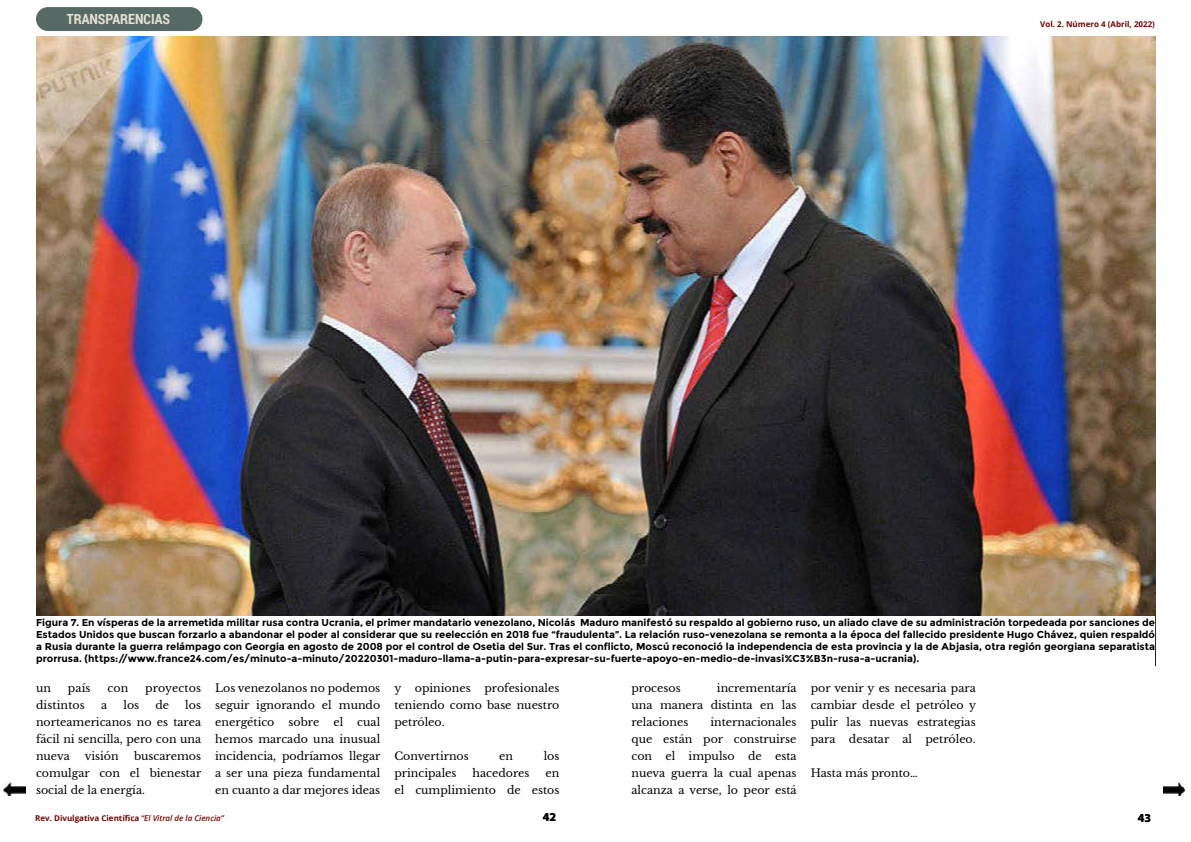
<style>
.page{position:relative;width:1191px;height:842px;background:#fff}
.page>*{position:absolute;margin:0;border:0;box-sizing:border-box;transform-origin:0 0}
.t1{font:700 14px "Roboto Condensed";color:#e5e1d1}
.t2{font:700 12px "Myriad Pro";color:#000}
.t3{font:11px/17px "Libre Baskerville";color:#000;text-align:justify}
.t4{font:700 10px/12px "Montserrat";color:#000;text-align:justify}
.t5{font:700 8px "Open Sans";color:#700404}
.s1{font-weight:600;font-style:italic}
</style>
<div class="page">
<div style="left:37px;top:8px;width:164px;height:22px;background:#566965;border-radius:11px"></div>
<div style="left:36px;top:7px;width:166px;height:24px;border:2px solid #566965;border-radius:11px"></div>
<img style="left:36px;top:36px;width:1119px;height:580px">
<img style="left:1163px;top:782px;width:21px;height:14px">
<img style="left:4px;top:782px;width:21px;height:14px">
<h1 class="t1" style="left:67px;top:11px;width:105px">TRANSPARENCIAS</h1>
<p class="t5" style="left:1040px;top:21px;width:116px">Vol. 2. Número 4 (Abril, 2022)</p>
<p class="t4" style="left:36px;top:616px;width:1120px">Figura 7. En vísperas de la arremetida militar rusa contra Ucrania, el primer mandatario venezolano, Nicolás Maduro manifestó su respaldo al gobierno ruso, un aliado clave de su administración torpedeada por sanciones de Estados Unidos que buscan forzarlo a abandonar el poder al considerar que su reelección en 2018 fue “fraudulenta”. La relación ruso-venezolana se remonta a la época del fallecido presidente Hugo Chávez, quien respaldó a Rusia durante la guerra relámpago con Georgia en agosto de 2008 por el control de Osetia del Sur. Tras el conflicto, Moscú reconoció la independencia de esta provincia y la de Abjasia, otra región georgiana separatista prorrusa. (https://www.france24.com/es/minuto-a-minuto/20220301-maduro-llama-a-putin-para-expresar-su-fuerte-apoyo-en-medio-de-invasi%C3%B3n-rusa-a-ucrania).</p>
<p class="t3" style="left:36px;top:680px;width:17px">un</p>
<p class="t3" style="left:68px;top:680px;width:24px">país</p>
<p class="t3" style="left:107px;top:680px;width:22px">con</p>
<p class="t3" style="left:145px;top:680px;width:57px">proyectos</p>
<p class="t3" style="left:36px;top:697px;width:50px">distintos</p>
<p class="t3" style="left:101px;top:697px;width:8px">a</p>
<p class="t3" style="left:123px;top:697px;width:17px">los</p>
<p class="t3" style="left:155px;top:697px;width:15px">de</p>
<p class="t3" style="left:36px;top:697px;width:167px;text-indent:149px">los norteamericanos no es tarea fácil ni sencilla, pero con una nueva</p>
<p class="t3" style="left:36px;top:748px;width:167px;text-indent:98px">buscaremos comulgar con el bienestar social de la energía.</p>
<p class="t3" style="left:85px;top:748px;width:35px">visión</p>
<p class="t3" style="left:215px;top:679px;width:166px">Los venezolanos no podemos seguir ignorando el mundo energético</p>
<p class="t3" style="left:215px;top:713px;width:167px;text-indent:142px">cual hemos marcado una inusual incidencia, podríamos llegar a ser una pieza fundamental en cuanto a dar mejores ideas</p>
<p class="t3" style="left:288px;top:713px;width:32px">sobre</p>
<p class="t3" style="left:333px;top:713px;width:11px">el</p>
<p class="t3" style="left:394px;top:679px;width:166px">y opiniones profesionales teniendo como base nuestro petróleo.</p>
<p class="t3" style="left:394px;top:747px;width:76px">Convertirnos</p>
<p class="t3" style="left:499px;top:747px;width:15px">en</p>
<p class="t3" style="left:544px;top:747px;width:17px">los</p>
<p class="t3" style="left:394px;top:764px;width:64px">principales</p>
<p class="t3" style="left:472px;top:764px;width:58px">hacedores</p>
<p class="t3" style="left:394px;top:764px;width:166px;text-align:right">en<br>el cumplimiento de estos</p>
<p class="t3" style="left:631px;top:679px;width:167px;text-indent:85px">incrementaría una manera distinta en las relaciones</p>
<p class="t3" style="left:631px;top:679px;width:51px">procesos</p>
<p class="t3" style="left:631px;top:713px;width:167px;text-indent:79px">internacionales que están por construirse con el impulso de esta nueva guerra la cual apenas alcanza a verse, lo peor está</p>
<p class="t3" style="left:810px;top:679px;width:167px">por venir y es necesaria para cambiar desde el petróleo y pulir las nuevas estrategias para desatar al petróleo.</p>
<p class="t3" style="left:810px;top:764px;width:108px">Hasta más pronto…</p>
<p class="t5" style="left:35px;top:812px;width:190px">Rev. Divulgativa Científica <span class="s1">“El Vitral de la Ciencia”</span></p>
<p class="t2" style="left:543px;top:810px;width:15px">42</p>
<p class="t2" style="left:1137px;top:811px;width:15px">43</p>
</div>
